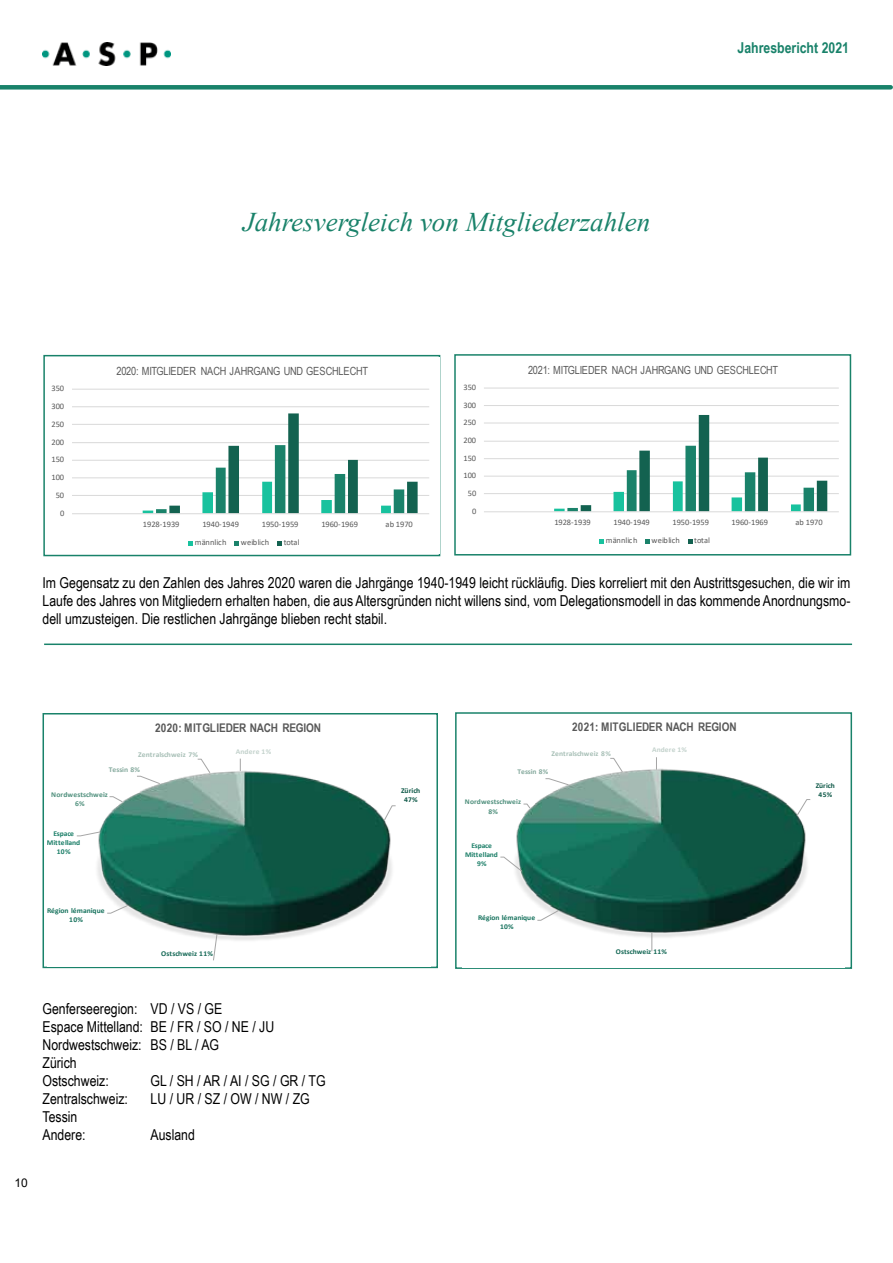
<style>
.page{position:relative;width:893px;height:1263px;background:#fff}
.page>*{position:absolute;margin:0;border:0;box-sizing:border-box;transform-origin:0 0}
.t1{font:italic 27px "Times New Roman";color:#19826a}
.t2{font:15px/18px "Arial Narrow";color:#000}
.t3{font:700 15px "Arial Narrow";color:#19826a}
.t4{font:700 12px "Arial Narrow";letter-spacing:-.02em;color:#595959}
.t5{font:12px "Arial";color:#000}
.t6{font:700 11.85px "Arial Narrow";letter-spacing:-.02em;color:#595959}
.t7{font:11.25px "Arial Narrow";letter-spacing:-.02em;color:#595959}
.t8{font:8.4px "Calibri";letter-spacing:-.005em;color:#595959}
.t9{font:8.4px "Calibri";letter-spacing:.02em;color:#595959}
.t10{font:700 7.35px/9.1px "Calibri";letter-spacing:-.015em;color:#197d66;text-align:center}
.t11{font:700 7.35px/9.1px "Calibri";color:#16725d;text-align:center}
.t12{font:700 7.35px/9.1px "Calibri";letter-spacing:.015em;color:#50907d;text-align:center}
.t13{font:700 7.35px "Calibri";color:#a7bfb6}
.t14{font:700 7.35px "Calibri";letter-spacing:.01em;color:#136754}
.t15{font:700 7.35px/9.1px "Calibri";letter-spacing:-.005em;color:#0f5948;text-align:center}
.t16{font:700 7.35px "Calibri";letter-spacing:-.015em;color:#86aa9e}
.t17{font:700 7.35px "Calibri";letter-spacing:.01em;color:#c3d2cc}
</style>
<div class="page">
<img style="left:43px;top:43px;width:127px;height:23px">
<div style="left:0;top:85px;width:891px;height:5px;background:#19826a"></div>
<div style="left:43px;top:713px;width:395px;height:255px;border:2px solid #19826a"></div>
<div style="left:455px;top:712px;width:397px;height:257px;border:2px solid #19826a"></div>
<hr style="left:44px;top:643px;width:808px;height:2px;background:#19826a">
<div style="left:43px;top:355px;width:397px;height:201px;border:2px solid #19826a"></div>
<div style="left:454px;top:354px;width:397px;height:201px;border:2px solid #19826a"></div>
<div style="left:48px;top:715px;width:383px;height:251px;background:#fff"></div>
<img style="left:97px;top:766px;width:295px;height:175px">
<svg style="left:384px;top:805px;width:12px;height:16px"></svg>
<svg style="left:213px;top:933px;width:5px;height:28px"></svg>
<svg style="left:107px;top:904px;width:22px;height:10px"></svg>
<svg style="left:77px;top:831px;width:24px;height:5px"></svg>
<svg style="left:109px;top:796px;width:14px;height:6px"></svg>
<svg style="left:136px;top:776px;width:24px;height:8px"></svg>
<svg style="left:197px;top:759px;width:14px;height:15px"></svg>
<svg style="left:240px;top:759px;width:1px;height:12px"></svg>
<div style="left:462px;top:714px;width:382px;height:253px;background:#fff"></div>
<img style="left:515px;top:768px;width:292px;height:177px">
<svg style="left:797px;top:799px;width:14px;height:16px"></svg>
<svg style="left:652px;top:933px;width:1px;height:18px"></svg>
<svg style="left:537px;top:910px;width:22px;height:11px"></svg>
<svg style="left:500px;top:856px;width:23px;height:16px"></svg>
<svg style="left:523px;top:803px;width:8px;height:6px"></svg>
<svg style="left:545px;top:778px;width:24px;height:7px"></svg>
<svg style="left:610px;top:758px;width:13px;height:15px"></svg>
<svg style="left:656px;top:757px;width:1px;height:13px"></svg>
<div style="left:48px;top:358px;width:391px;height:195px;background:#fff"></div>
<hr style="left:72px;top:495px;width:357px;height:1px;background:#d9d9d9">
<hr style="left:72px;top:477px;width:357px;height:1px;background:#d9d9d9">
<hr style="left:72px;top:460px;width:357px;height:1px;background:#d9d9d9">
<hr style="left:72px;top:442px;width:357px;height:1px;background:#d9d9d9">
<hr style="left:72px;top:424px;width:357px;height:1px;background:#d9d9d9">
<hr style="left:72px;top:406px;width:357px;height:1px;background:#d9d9d9">
<hr style="left:72px;top:389px;width:357px;height:1px;background:#d9d9d9">
<svg style="left:143px;top:413px;width:275px;height:100px"></svg>
<hr style="left:72px;top:513px;width:357px;height:1px;background:#d9d9d9">
<svg style="left:188px;top:541px;width:5px;height:5px"></svg>
<svg style="left:234px;top:541px;width:5px;height:5px"></svg>
<svg style="left:277px;top:541px;width:5px;height:5px"></svg>
<div style="left:458px;top:357px;width:391px;height:196px;background:#fff"></div>
<hr style="left:484px;top:493px;width:355px;height:1px;background:#d9d9d9">
<hr style="left:484px;top:476px;width:355px;height:1px;background:#d9d9d9">
<hr style="left:484px;top:458px;width:355px;height:1px;background:#d9d9d9">
<hr style="left:484px;top:441px;width:355px;height:1px;background:#d9d9d9">
<hr style="left:484px;top:423px;width:355px;height:1px;background:#d9d9d9">
<hr style="left:484px;top:405px;width:355px;height:1px;background:#d9d9d9">
<hr style="left:484px;top:388px;width:355px;height:1px;background:#d9d9d9">
<svg style="left:554px;top:415px;width:273px;height:96px"></svg>
<hr style="left:484px;top:511px;width:355px;height:1px;background:#d9d9d9">
<svg style="left:600px;top:539px;width:4px;height:5px"></svg>
<svg style="left:645px;top:539px;width:5px;height:5px"></svg>
<svg style="left:688px;top:539px;width:4px;height:5px"></svg>
<p class="t3" style="left:738px;top:37px;width:113px">Jahresbericht 2021</p>
<h1 class="t1" style="left:243px;top:204px;width:409px">Jahresvergleich von Mitgliederzahlen</h1>
<p class="t7" style="left:116px;top:363px;width:253px">2020: MITGLIEDER NACH JAHRGANG UND GESCHLECHT</p>
<p class="t7" style="left:528px;top:362px;width:252px">2021: MITGLIEDER NACH JAHRGANG UND GESCHLECHT</p>
<p class="t8" style="left:51px;top:382px;width:14px">350</p>
<p class="t8" style="left:464px;top:381px;width:14px">350</p>
<p class="t8" style="left:51px;top:400px;width:14px">300</p>
<p class="t8" style="left:464px;top:399px;width:14px">300</p>
<p class="t8" style="left:51px;top:418px;width:14px">250</p>
<p class="t8" style="left:464px;top:417px;width:14px">250</p>
<p class="t8" style="left:51px;top:436px;width:14px">200</p>
<p class="t8" style="left:464px;top:434px;width:14px">200</p>
<p class="t8" style="left:51px;top:454px;width:14px">150</p>
<p class="t8" style="left:464px;top:452px;width:14px">150</p>
<p class="t8" style="left:51px;top:471px;width:14px">100</p>
<p class="t8" style="left:464px;top:470px;width:14px">100</p>
<p class="t8" style="left:56px;top:489px;width:10px">50</p>
<p class="t8" style="left:468px;top:487px;width:10px">50</p>
<p class="t8" style="left:60px;top:507px;width:6px">0</p>
<p class="t8" style="left:472px;top:505px;width:6px">0</p>
<p class="t8" style="left:143px;top:518px;width:38px">1928-1939</p>
<p class="t8" style="left:202px;top:518px;width:38px">1940-1949</p>
<p class="t8" style="left:262px;top:518px;width:38px">1950-1959</p>
<p class="t8" style="left:321px;top:518px;width:38px">1960-1969</p>
<p class="t8" style="left:385px;top:518px;width:29px">ab 1970</p>
<p class="t8" style="left:554px;top:516px;width:38px">1928-1939</p>
<p class="t8" style="left:613px;top:516px;width:38px">1940-1949</p>
<p class="t8" style="left:673px;top:516px;width:38px">1950-1959</p>
<p class="t8" style="left:732px;top:516px;width:38px">1960-1969</p>
<p class="t8" style="left:795px;top:516px;width:29px">ab 1970</p>
<p class="t9" style="left:195px;top:537px;width:33px">männlich</p>
<p class="t8" style="left:241px;top:537px;width:30px">weiblich</p>
<p class="t8" style="left:284px;top:537px;width:17px">total</p>
<p class="t9" style="left:606px;top:535px;width:33px">männlich</p>
<p class="t8" style="left:652px;top:535px;width:30px">weiblich</p>
<p class="t8" style="left:694px;top:535px;width:17px">total</p>
<p class="t2" style="left:43px;top:573px;width:809px;text-align:justify">Im Gegensatz zu den Zahlen des Jahres 2020 waren die Jahrgänge 1940-1949 leicht rückläufig. Dies korreliert mit den Austrittsgesuchen, die wir im Laufe des Jahres von Mitgliedern erhalten haben, die aus Altersgründen nicht willens sind, vom Delegationsmodell in das kommende Anordnungsmo&shy;dell umzusteigen. Die restlichen Jahrgänge blieben recht stabil.</p>
<p class="t4" style="left:155px;top:719px;width:168px">2020: MITGLIEDER NACH REGION</p>
<p class="t13" style="left:138px;top:749px;width:61px">Zentralschweiz 7%</p>
<p class="t16" style="left:109px;top:764px;width:33px">Tessin 8%</p>
<p class="t12" style="left:51px;top:790px;width:58px">Nordwestschweiz<br>6%</p>
<p class="t10" style="left:47px;top:829px;width:35px">Espace<br>Mittelland<br>10%</p>
<p class="t17" style="left:236px;top:746px;width:37px">Andere 1%</p>
<p class="t11" style="left:47px;top:906px;width:59px">Région lémanique<br>10%</p>
<p class="t14" style="left:161px;top:948px;width:53px">Ostschweiz 11%</p>
<p class="t2" style="left:43px;top:999px;width:233px">Genferseeregion: VD / VS / GE<br>Espace Mittelland: BE / FR / SO / NE / JU<br>Nordwestschweiz: BS / BL / AG<br>Zürich<br>Ostschweiz:</p>
<p class="t2" style="left:151px;top:1071px;width:177px">GL / SH / AR / AI / SG / GR / TG</p>
<p class="t2" style="left:43px;top:1089px;width:87px">Zentralschweiz:</p>
<p class="t2" style="left:151px;top:1089px;width:161px">LU / UR / SZ / OW / NW / ZG</p>
<p class="t2" style="left:43px;top:1107px;width:45px">Tessin<br>Andere:</p>
<p class="t2" style="left:151px;top:1125px;width:46px">Ausland</p>
<p class="t5" style="left:15px;top:1175px;width:15px">10</p>
<p class="t15" style="left:401px;top:786px;width:21px">Zürich<br>47%</p>
<p class="t6" style="left:572px;top:718px;width:166px">2021: MITGLIEDER NACH REGION</p>
<p class="t13" style="left:552px;top:748px;width:61px">Zentralschweiz 8%</p>
<p class="t16" style="left:518px;top:767px;width:32px">Tessin 8%</p>
<p class="t12" style="left:465px;top:797px;width:58px">Nordwestschweiz<br>8%</p>
<p class="t10" style="left:465px;top:841px;width:34px">Espace<br>Mittelland<br>9%</p>
<p class="t11" style="left:478px;top:913px;width:58px">Région lémanique<br>10%</p>
<p class="t17" style="left:652px;top:745px;width:36px">Andere 1%</p>
<p class="t14" style="left:616px;top:946px;width:53px">Ostschweiz 11%</p>
<p class="t15" style="left:816px;top:780px;width:21px">Zürich<br>45%</p>
</div>
